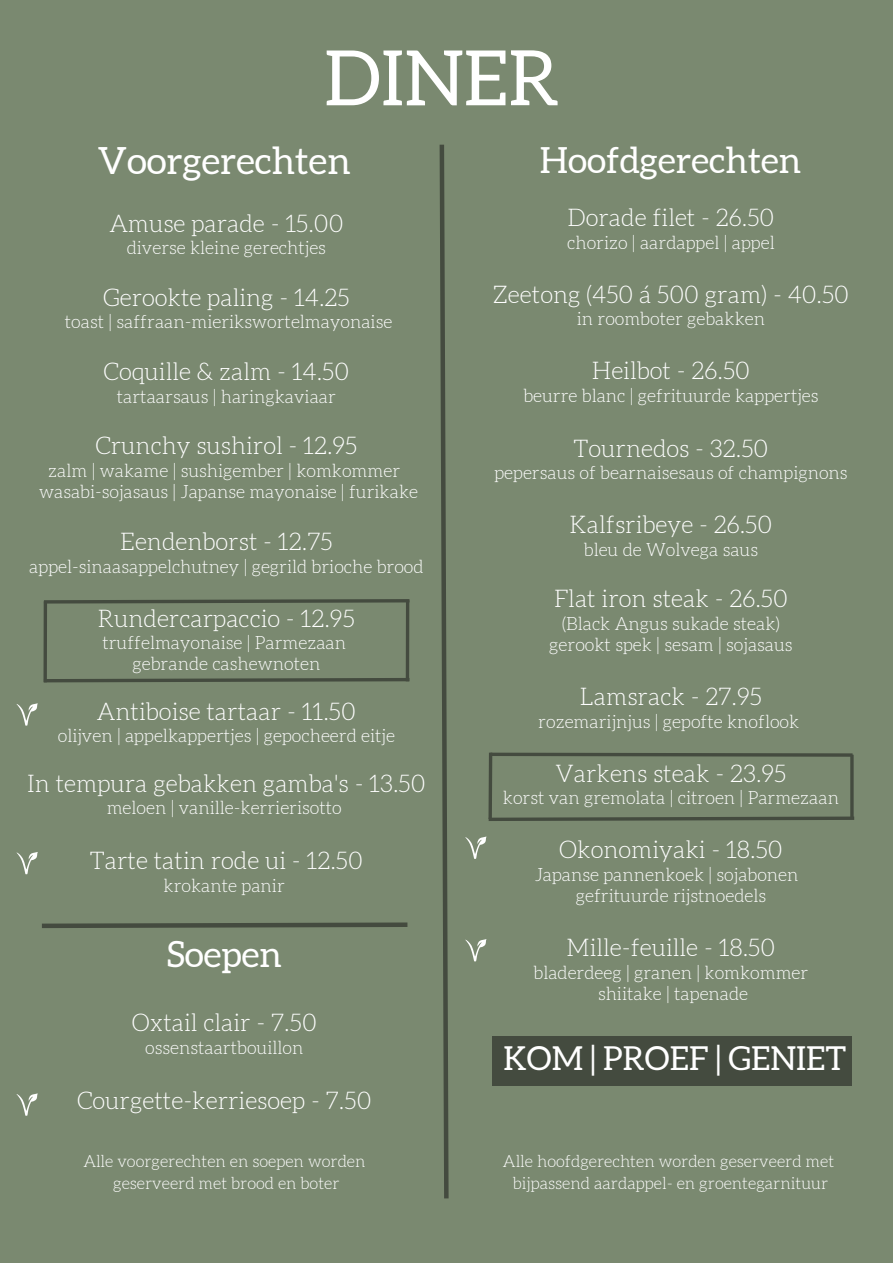
<style>
.page{position:relative;width:893px;height:1264px;background:#fff}
.page>*{position:absolute;margin:0;border:0;box-sizing:border-box;transform-origin:0 0}
.t1{font:76.5px "Aleo";color:#fff}
.t2{font:37.5px "Aleo";color:#fff}
.t3{font:36px "Aleo";color:#fff}
.t4{font:33px "Aleo";color:#fff}
.t5{font:300 24px "Aleo";color:#fff}
.t6{font:300 18px/21.3px "Aleo";color:#fff;text-align:center}
.t7{font:300 16.5px/22.5px "Aleo";color:#fff;text-align:center}
</style>
<div class="page">
<div style="left:0;top:0;width:892px;height:1262px;background:#7a8970"></div>
<svg style="left:439px;top:144px;width:10px;height:1055px"></svg>
<svg style="left:465px;top:836px;width:21px;height:22px"></svg>
<svg style="left:42px;top:922px;width:366px;height:6px"></svg>
<svg style="left:43px;top:676px;width:367px;height:7px"></svg>
<svg style="left:44px;top:599px;width:366px;height:6px"></svg>
<svg style="left:488px;top:814px;width:367px;height:7px"></svg>
<svg style="left:492px;top:752px;width:362px;height:6px"></svg>
<hr style="left:406px;top:600px;width:3px;height:81px;background:#444b3f">
<svg style="left:488px;top:752px;width:4px;height:67px"></svg>
<hr style="left:850px;top:754px;width:3px;height:64px;background:#444b3f">
<svg style="left:465px;top:939px;width:21px;height:22px"></svg>
<svg style="left:16px;top:852px;width:22px;height:22px"></svg>
<svg style="left:16px;top:703px;width:22px;height:22px"></svg>
<svg style="left:16px;top:1093px;width:22px;height:22px"></svg>
<svg style="left:43px;top:601px;width:4px;height:81px"></svg>
<div style="left:492px;top:1035px;width:360px;height:50px;background:#444b3f"></div>
<h1 class="t1" style="left:324px;top:44px;width:237px">DINER</h1>
<h2 class="t2" style="left:98px;top:144px;width:254px">Voorgerechten</h2>
<h3 class="t3" style="left:540px;top:144px;width:263px">Hoofdgerechten</h3>
<h3 class="t5" style="left:109px;top:212px;width:235px">Amuse parade - 15.00</h3>
<p class="t6" style="left:127px;top:238px;width:201px">diverse kleine gerechtjes</p>
<h3 class="t5" style="left:103px;top:287px;width:248px">Gerookte paling - 14.25</h3>
<p class="t6" style="left:65px;top:312px;width:329px">toast | saffraan-mierikswortelmayonaise</p>
<h3 class="t5" style="left:104px;top:361px;width:247px">Coquille &amp; zalm - 14.50</h3>
<p class="t6" style="left:117px;top:386px;width:220px">tartaarsaus | haringkaviaar</p>
<h3 class="t5" style="left:95px;top:435px;width:263px">Crunchy sushirol - 12.95</h3>
<p class="t6" style="left:39px;top:461px;width:380px">zalm | wakame | sushigember | komkommer wasabi-sojasaus | Japanse mayonaise | furikake</p>
<h3 class="t5" style="left:120px;top:530px;width:214px">Eendenborst - 12.75</h3>
<p class="t6" style="left:29px;top:556px;width:395px">appel-sinaasappelchutney | gegrild brioche brood</p>
<h3 class="t5" style="left:98px;top:607px;width:258px">Rundercarpaccio - 12.95</h3>
<p class="t6" style="left:102px;top:633px;width:245px">truffelmayonaise | Parmezaan gebrande cashewnoten</p>
<h3 class="t5" style="left:97px;top:700px;width:260px">Antiboise tartaar - 11.50</h3>
<p class="t6" style="left:58px;top:726px;width:339px">olijven | appelkappertjes | gepocheerd eitje</p>
<h3 class="t5" style="left:27px;top:772px;width:400px">In tempura gebakken gamba's - 13.50</h3>
<p class="t6" style="left:107px;top:798px;width:236px">meloen | vanille-kerrierisotto</p>
<h3 class="t5" style="left:90px;top:850px;width:274px">Tarte tatin rode ui - 12.50</h3>
<p class="t6" style="left:164px;top:875px;width:123px">krokante panir</p>
<h3 class="t3" style="left:167px;top:937px;width:117px">Soepen</h3>
<h3 class="t5" style="left:132px;top:1012px;width:186px">Oxtail clair - 7.50</h3>
<p class="t6" style="left:145px;top:1037px;width:159px">ossenstaartbouillon</p>
<h3 class="t5" style="left:77px;top:1089px;width:296px">Courgette-kerriesoep - 7.50</h3>
<h3 class="t5" style="left:567px;top:207px;width:208px">Dorade filet - 26.50</h3>
<p class="t6" style="left:567px;top:232px;width:209px">chorizo | aardappel | appel</p>
<h3 class="t5" style="left:492px;top:283px;width:358px">Zeetong (450 á 500 gram) - 40.50</h3>
<p class="t6" style="left:576px;top:309px;width:190px">in roomboter gebakken</p>
<h3 class="t5" style="left:592px;top:360px;width:159px">Heilbot - 26.50</h3>
<p class="t6" style="left:523px;top:385px;width:297px">beurre blanc | gefrituurde kappertjes</p>
<h3 class="t5" style="left:573px;top:437px;width:196px">Tournedos - 32.50</h3>
<p class="t6" style="left:494px;top:463px;width:354px">pepersaus of bearnaisesaus of champignons</p>
<h3 class="t5" style="left:569px;top:514px;width:204px">Kalfsribeye - 26.50</h3>
<p class="t6" style="left:583px;top:539px;width:176px">bleu de Wolvega saus</p>
<h3 class="t5" style="left:554px;top:588px;width:235px">Flat iron steak - 26.50</h3>
<p class="t6" style="left:549px;top:614px;width:245px">(Black Angus sukade steak) gerookt spek | sesam | sojasaus</p>
<h3 class="t5" style="left:580px;top:686px;width:183px">Lamsrack - 27.95</h3>
<p class="t6" style="left:538px;top:711px;width:262px">rozemarijnjus | gepofte knoflook</p>
<h3 class="t5" style="left:555px;top:762px;width:232px">Varkens steak - 23.95</h3>
<p class="t6" style="left:503px;top:788px;width:337px">korst van gremolata | citroen | Parmezaan</p>
<h3 class="t5" style="left:559px;top:839px;width:225px">Okonomiyaki - 18.50</h3>
<p class="t6" style="left:534px;top:864px;width:265px">Japanse pannenkoek | sojabonen gefrituurde rijstnoedels</p>
<h3 class="t5" style="left:566px;top:936px;width:210px">Mille-feuille - 18.50</h3>
<p class="t6" style="left:533px;top:962px;width:276px">bladerdeeg | granen | komkommer shiitake | tapenade</p>
<h3 class="t4" style="left:503px;top:1043px;width:344px">KOM | PROEF | GENIET</h3>
<p class="t7" style="left:83px;top:1150px;width:284px">Alle voorgerechten en soepen worden geserveerd met brood en boter</p>
<p class="t7" style="left:503px;top:1150px;width:333px">Alle hoofdgerechten worden geserveerd met bijpassend aardappel- en groentegarnituur</p>
</div>
